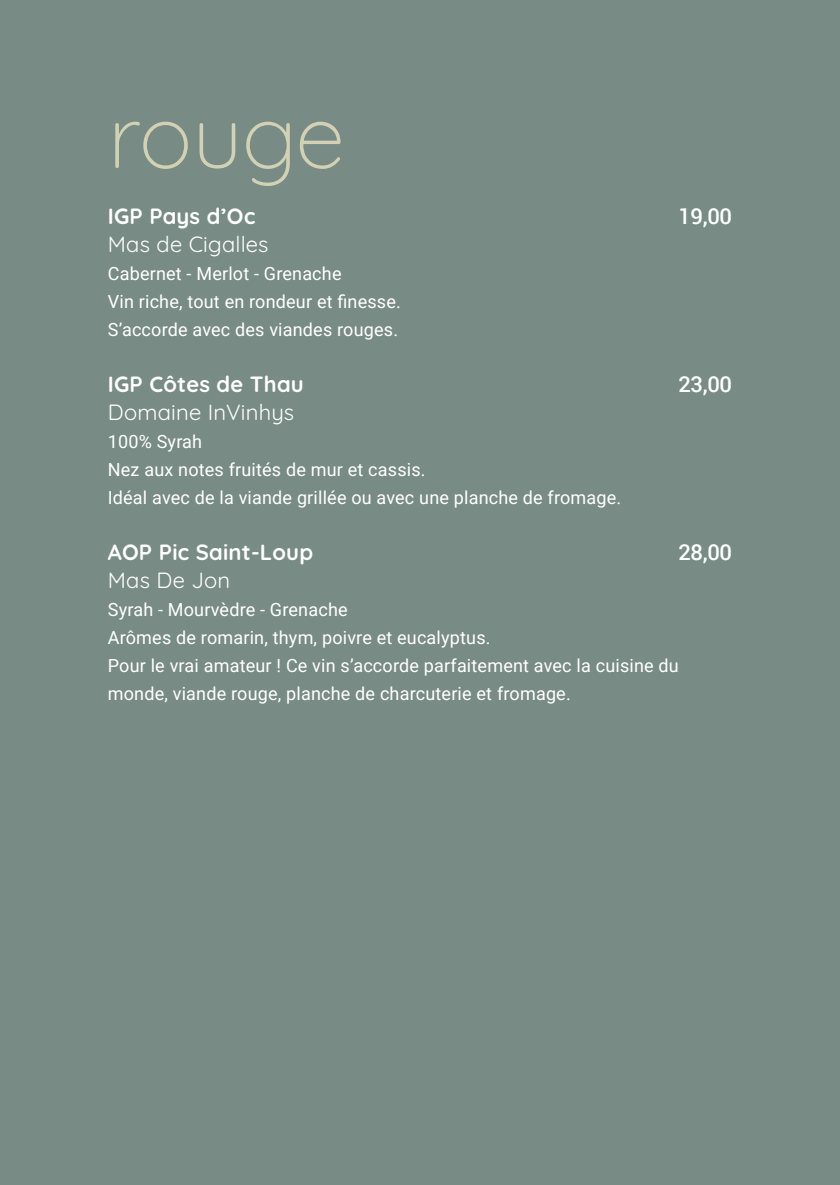
<style>
.page{position:relative;width:840px;height:1185px;background:#fff}
.page>*{position:absolute;margin:0;border:0;box-sizing:border-box;transform-origin:0 0}
.t1{font:300 90px "Quicksand";letter-spacing:-.015em;color:#d2d1b5}
.t2{font:700 22px "Quicksand";letter-spacing:.01em;color:#fff}
.t3{font:22px "Quicksand";letter-spacing:.01em;color:#fff}
.t4{font:500 22px "Roboto";letter-spacing:-.015em;color:#fff}
.t5{font:18px "Roboto";letter-spacing:.01em;color:#fff}
</style>
<div class="page">
<div style="left:0;top:0;width:839px;height:1185px;background:#788b85"></div>
<p class="t1" style="left:108px;top:66px;width:238px">rouge</p>
<p class="t2" style="left:108px;top:198px;width:149px">IGP Pays d’Oc</p>
<p class="t4" style="left:678px;top:201px;width:55px">19,00</p>
<p class="t3" style="left:108px;top:227px;width:162px">Mas de Cigalles</p>
<p class="t5" style="left:108px;top:261px;width:235px">Cabernet - Merlot - Grenache</p>
<p class="t5" style="left:108px;top:289px;width:294px">Vin riche, tout en rondeur et finesse.</p>
<p class="t5" style="left:108px;top:317px;width:291px">S’accorde avec des viandes rouges.</p>
<p class="t2" style="left:108px;top:366px;width:197px">IGP Côtes de Thau</p>
<p class="t4" style="left:678px;top:369px;width:55px">23,00</p>
<p class="t3" style="left:108px;top:395px;width:188px">Domaine InVinhys</p>
<p class="t5" style="left:108px;top:429px;width:96px">100% Syrah</p>
<p class="t5" style="left:108px;top:457px;width:319px">Nez aux notes fruités de mur et cassis.</p>
<p class="t5" style="left:108px;top:485px;width:515px">Idéal avec de la viande grillée ou avec une planche de fromage.</p>
<p class="t2" style="left:108px;top:534px;width:207px">AOP Pic Saint-Loup</p>
<p class="t4" style="left:678px;top:537px;width:55px">28,00</p>
<p class="t3" style="left:108px;top:563px;width:124px">Mas De Jon</p>
<p class="t5" style="left:108px;top:597px;width:241px">Syrah - Mourvèdre - Grenache</p>
<p class="t5" style="left:108px;top:625px;width:384px">Arômes de romarin, thym, poivre et eucalyptus.</p>
<p class="t5" style="left:108px;top:653px;width:572px">Pour le vrai amateur ! Ce vin s’accorde parfaitement avec la cuisine du</p>
<p class="t5" style="left:108px;top:681px;width:464px">monde, viande rouge, planche de charcuterie et fromage.</p>
</div>
